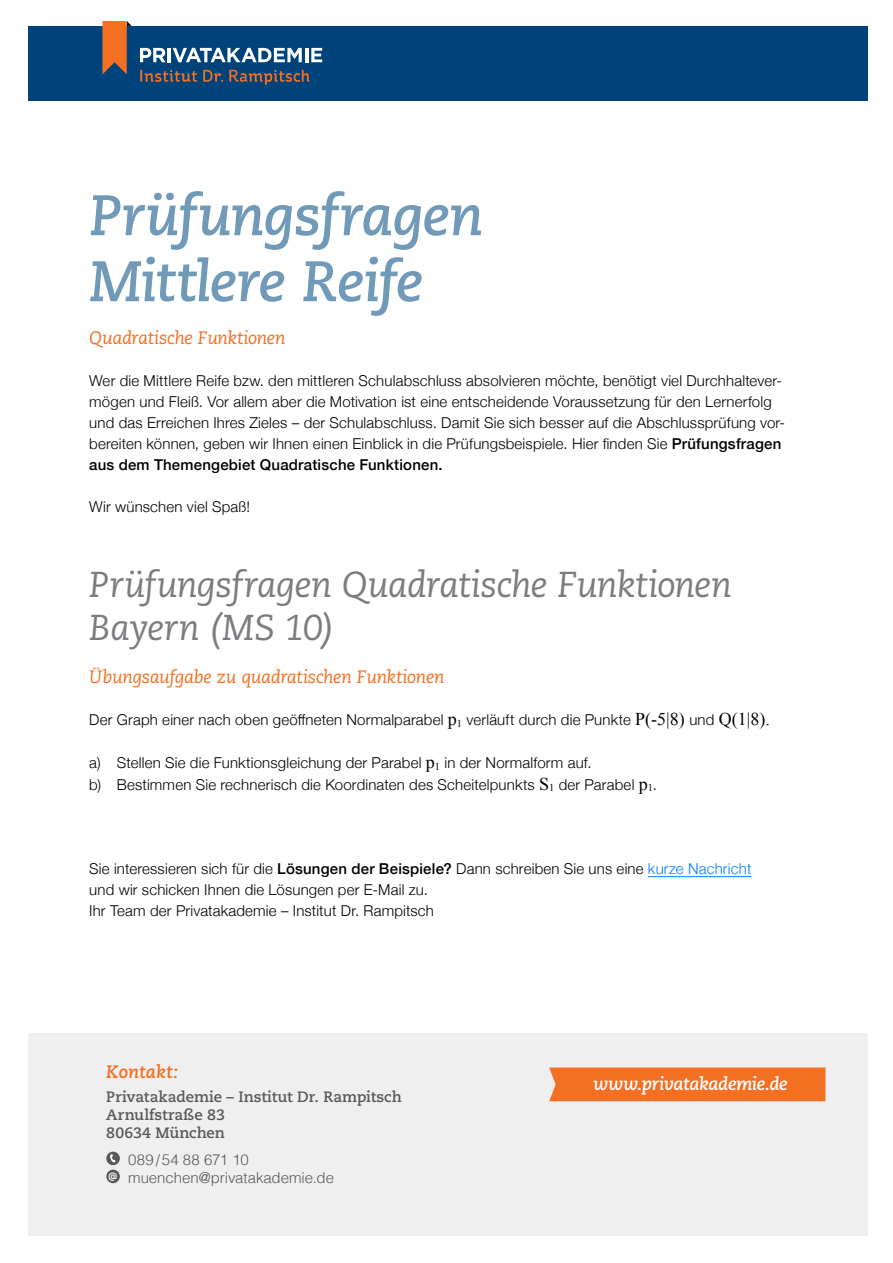
<style>
.page{position:relative;width:893px;height:1263px;background:#fff}
.page>*{position:absolute;margin:0;border:0;box-sizing:border-box;transform-origin:0 0}
.t1{font:italic 700 57px/66px "Caecilia LT Std";letter-spacing:-.025em;color:#709ab7}
.t2{font:italic 36px/43.2px "Caecilia LT Std";letter-spacing:-.02em;color:#7b7c7f}
.t3{font:italic 18px "Caecilia LT Std";letter-spacing:-.02em;color:#f36f21}
.t4{font:italic 700 18px "Caecilia LT Std";letter-spacing:-.03em;color:#fff}
.t5{font:italic 700 18px "Caecilia LT Std";letter-spacing:.005em;color:#f36f21}
.t6{font:300 15px/21px "Helvetica Neue";letter-spacing:.015em;color:#000}
.t7{font:700 15px/18px "Caecilia LT Std";color:#58595b}
.t8{font:300 15px/18px "Helvetica";letter-spacing:-.005em;color:#58595b}
.s1{font-weight:500}
.s2{font-family:"Times New Roman";font-weight:400;font-size:18px}
.s3{color:#007ffc}
</style>
<div class="page">
<hr style="left:648px;top:876px;width:103px;height:1px;background:#007ffc">
<div style="left:28px;top:26px;width:839px;height:75px;background:#00437b"></div>
<svg style="left:140px;top:48px;width:26px;height:14px"></svg>
<hr style="left:168px;top:48px;width:3px;height:14px;background:#fff">
<svg style="left:173px;top:48px;width:129px;height:14px"></svg>
<hr style="left:305px;top:48px;width:3px;height:14px;background:#fff">
<svg style="left:311px;top:48px;width:11px;height:14px"></svg>
<svg style="left:102px;top:21px;width:30px;height:53px"></svg>
<svg style="left:140px;top:70px;width:57px;height:12px"></svg>
<svg style="left:203px;top:70px;width:20px;height:12px"></svg>
<svg style="left:229px;top:70px;width:81px;height:15px"></svg>
<div style="left:28px;top:1033px;width:839px;height:202px;background:#efeff0"></div>
<div style="left:549px;top:1067px;width:276px;height:34px;background:#f36f21"></div>
<div style="left:106px;top:1151px;width:14px;height:14px;background:#58595b;border-radius:50%"></div>
<svg style="left:110px;top:1154px;width:6px;height:9px"></svg>
<div style="left:106px;top:1169px;width:14px;height:14px;background:#58595b;border-radius:50%"></div>
<h1 class="t1" style="left:89px;top:183px;width:396px">Prüfungsfragen<br>Mittlere Reife</h1>
<p class="t3" style="left:89px;top:327px;width:198px">Quadratische Funktionen</p>
<p class="t6" style="left:89px;top:369px;width:697px">Wer die Mittlere Reife bzw. den mittleren Schulabschluss absolvieren möchte, benötigt viel Durchhaltever&shy;mögen und Fleiß. Vor allem aber die Motivation ist eine entscheidende Voraussetzung für den Lernerfolg und das Erreichen Ihres Zieles – der Schulabschluss. Damit Sie sich besser auf die Abschlussprüfung vor&shy;bereiten können, geben wir Ihnen einen Einblick in die Prüfungsbeispiele. Hier finden Sie <span class="s1">Prüfungsfragen aus dem Themengebiet Quadratische Funktionen.</span></p>
<p class="t6" style="left:89px;top:495px;width:162px">Wir wünschen viel Spaß!</p>
<h2 class="t2" style="left:89px;top:564px;width:644px">Prüfungsfragen Quadratische Funktionen<br>Bayern (MS 10)</h2>
<p class="t3" style="left:89px;top:666px;width:357px">Übungsaufgabe zu quadratischen Funktionen</p>
<p class="t6" style="left:89px;top:708px;width:682px">Der Graph einer nach oben geöffneten Normalparabel <span class="s2">p</span><sub>1</sub> verläuft durch die Punkte <span class="s2">P(-5|8)</span> und <span class="s2">Q(1|8).</span></p>
<p class="t6" style="left:89px;top:751px;width:569px;line-height:21.6px">a) Stellen Sie die Funktionsgleichung der Parabel <span class="s2">p</span><sub>1</sub> in der Normalform auf.<br>b) Bestimmen Sie rechnerisch die Koordinaten des Scheitelpunkts <span class="s2">S</span><sub>1</sub> der Parabel <span class="s2">p</span><sub>1</sub>.</p>
<p class="t6" style="left:89px;top:857px;width:664px">Sie interessieren sich für die <span class="s1">Lösungen der Beispiele?</span> Dann schreiben Sie uns eine <span class="s3">kurze Nachricht </span>und wir schicken Ihnen die Lösungen per E-Mail zu.<br>Ihr Team der Privatakademie – Institut Dr. Rampitsch</p>
<p class="t5" style="left:106px;top:1061px;width:74px">Kontakt:</p>
<p class="t7" style="left:106px;top:1088px;width:297px">Privatakademie – Institut Dr. Rampitsch<br>Arnulfstraße 83<br>80634 München</p>
<p class="t8" style="left:109px;top:1150px;width:227px;text-indent:20px">089/54 88 671 10<br><sup>@</sup> muenchen@privatakademie.de</p>
<p class="t4" style="left:593px;top:1073px;width:196px">www.privatakademie.de</p>
</div>
